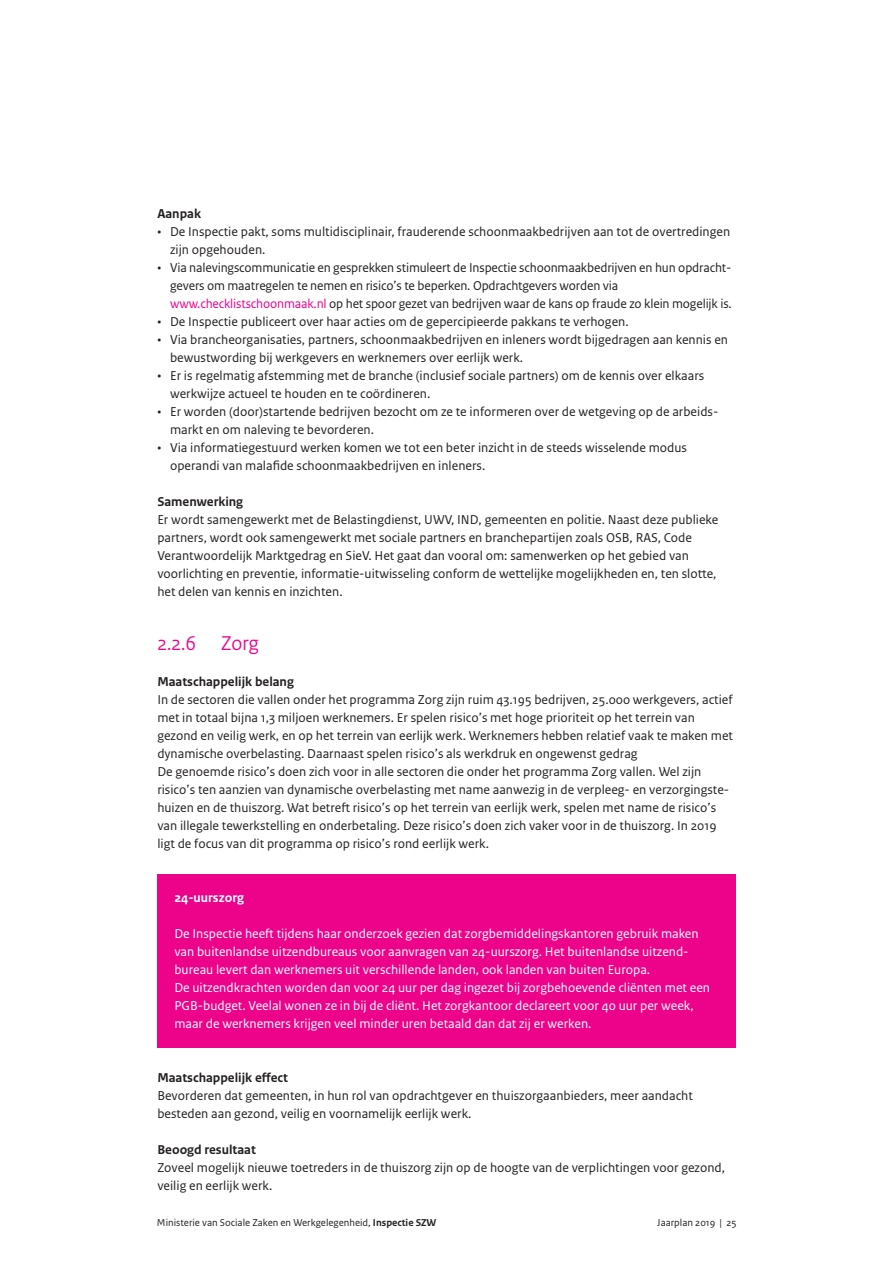
<style>
.page{position:relative;width:893px;height:1263px;background:#fff}
.page>*{position:absolute;margin:0;border:0;box-sizing:border-box;transform-origin:0 0}
._05_RO_Alineakop_San{font:21px "Rijksoverheid Sans Heading";color:#ed028a}
._10_RO_Broodtekst_Sa{font:13.5px/18px "Rijksoverheid Sans Text";color:#231f20}
._21_RO_Kader_Broodte{font:13.5px/18px "Rijksoverheid Sans Text";color:#fff}
.Tussenkop_2{font:700 13.5px "Rijksoverheid Sans Text";color:#231f20}
._20_RO_Kader_Subkop{font:700 13.5px "Rijksoverheid Sans Text";color:#fff}
.t1{font:10.5px "Rijksoverheid Sans Text";color:#231f20}
.s1{color:#ed028a}
.s2{font-weight:700}
</style>
<div class="page">
<div style="left:157px;top:874px;width:579px;height:30px;background:#ed028a"></div>
<div style="left:157px;top:892px;width:579px;height:47px;background:#ed028a"></div>
<div style="left:157px;top:910px;width:579px;height:137px;background:#ed028a"></div>
<p class="Tussenkop_2" style="left:157px;top:206px;width:45px">Aanpak</p>
<p class="_10_RO_Broodtekst_Sa" style="left:170px;top:223px;width:562px;text-indent:-13px">• De Inspectie pakt, soms multidisciplinair, frauderende schoonmaakbedrijven aan tot de overtredingen zijn opgehouden.</p>
<p class="_10_RO_Broodtekst_Sa" style="left:170px;top:259px;width:563px;text-indent:-13px">• Via nalevingscommunicatie en gesprekken stimuleert de Inspectie schoonmaakbedrijven en hun opdracht&shy;gevers om maatregelen te nemen en risico’s te beperken. Opdrachtgevers worden via <span class="s1">www.checklistschoonmaak.nl</span> op het spoor gezet van bedrijven waar de kans op fraude zo klein mogelijk is.</p>
<p class="_10_RO_Broodtekst_Sa" style="left:157px;top:313px;width:473px">• De Inspectie publiceert over haar acties om de gepercipieerde pakkans te verhogen.</p>
<p class="_10_RO_Broodtekst_Sa" style="left:170px;top:331px;width:559px;text-indent:-13px">• Via brancheorganisaties, partners, schoonmaakbedrijven en inleners wordt bijgedragen aan kennis en bewustwording bij werkgevers en werknemers over eerlijk werk.</p>
<p class="_10_RO_Broodtekst_Sa" style="left:170px;top:367px;width:536px;text-indent:-13px">• Er is regelmatig afstemming met de branche (inclusief sociale partners) om de kennis over elkaars werkwijze actueel te houden en te coördineren.</p>
<p class="_10_RO_Broodtekst_Sa" style="left:170px;top:403px;width:550px;text-indent:-13px">• Er worden (door)startende bedrijven bezocht om ze te informeren over de wetgeving op de arbeids&shy;markt en om naleving te bevorderen.</p>
<p class="_10_RO_Broodtekst_Sa" style="left:170px;top:439px;width:518px;text-indent:-13px">• Via informatiegestuurd werken komen we tot een beter inzicht in de steeds wisselende modus operandi van malafide schoonmaakbedrijven en inleners.</p>
<p class="Tussenkop_2" style="left:157px;top:494px;width:87px">Samenwerking</p>
<p class="_10_RO_Broodtekst_Sa" style="left:157px;top:511px;width:562px">Er wordt samengewerkt met de Belastingdienst, UWV, IND, gemeenten en politie. Naast deze publieke partners, wordt ook samengewerkt met sociale partners en branchepartijen zoals OSB, RAS, Code Verantwoordelijk Marktgedrag en SieV. Het gaat dan vooral om: samenwerken op het gebied van voorlichting en preventie, informatie-uitwisseling conform de wettelijke mogelijkheden en, ten slotte, het delen van kennis en inzichten.</p>
<p class="_05_RO_Alineakop_San" style="left:157px;top:631px;width:103px">2.2.6 Zorg</p>
<p class="Tussenkop_2" style="left:157px;top:674px;width:138px">Maatschappelijk belang</p>
<p class="_10_RO_Broodtekst_Sa" style="left:157px;top:691px;width:577px">In de sectoren die vallen onder het programma Zorg zijn ruim 43.195 bedrijven, 25.000 werkgevers, actief met in totaal bijna 1,3 miljoen werknemers. Er spelen risico’s met hoge prioriteit op het terrein van gezond en veilig werk, en op het terrein van eerlijk werk. Werknemers hebben relatief vaak te maken met dynamische overbelasting. Daarnaast spelen risico’s als werkdruk en ongewenst gedrag</p>
<p class="_10_RO_Broodtekst_Sa" style="left:157px;top:763px;width:573px">De genoemde risico’s doen zich voor in alle sectoren die onder het programma Zorg vallen. Wel zijn risico’s ten aanzien van dynamische overbelasting met name aanwezig in de verpleeg- en verzorgingste&shy;huizen en de thuiszorg. Wat betreft risico’s op het terrein van eerlijk werk, spelen met name de risico’s van illegale tewerkstelling en onderbetaling. Deze risico’s doen zich vaker voor in de thuiszorg. In 2019 ligt de focus van dit programma op risico’s rond eerlijk werk.</p>
<p class="_20_RO_Kader_Subkop" style="left:174px;top:890px;width:71px">24-uurszorg</p>
<p class="_21_RO_Kader_Broodte" style="left:174px;top:925px;width:537px">De Inspectie heeft tijdens haar onderzoek gezien dat zorgbemiddelingskantoren gebruik maken van buitenlandse uitzendbureaus voor aanvragen van 24-uurszorg. Het buitenlandse uitzend&shy;bureau levert dan werknemers uit verschillende landen, ook landen van buiten Europa.<br>De uitzendkrachten worden dan voor 24 uur per dag ingezet bij zorgbehoevende cliënten met een PGB-budget. Veelal wonen ze in bij de cliënt. Het zorgkantoor declareert voor 40 uur per week, maar de werknemers krijgen veel minder uren betaald dan dat zij er werken.</p>
<p class="Tussenkop_2" style="left:157px;top:1070px;width:132px">Maatschappelijk effect</p>
<p class="_10_RO_Broodtekst_Sa" style="left:157px;top:1087px;width:537px">Bevorderen dat gemeenten, in hun rol van opdrachtgever en thuiszorgaanbieders, meer aandacht besteden aan gezond, veilig en voornamelijk eerlijk werk.</p>
<p class="Tussenkop_2" style="left:157px;top:1142px;width:100px">Beoogd resultaat</p>
<p class="_10_RO_Broodtekst_Sa" style="left:157px;top:1159px;width:569px">Zoveel mogelijk nieuwe toetreders in de thuiszorg zijn op de hoogte van de verplichtingen voor gezond, veilig en eerlijk werk.</p>
<p class="t1" style="left:157px;top:1216px;width:281px">Ministerie van Sociale Zaken en Werkgelegenheid, <span class="s2">Inspectie SZW</span></p>
<p class="t1" style="left:657px;top:1216px;width:81px">Jaarplan 2019 | 25</p>
</div>
